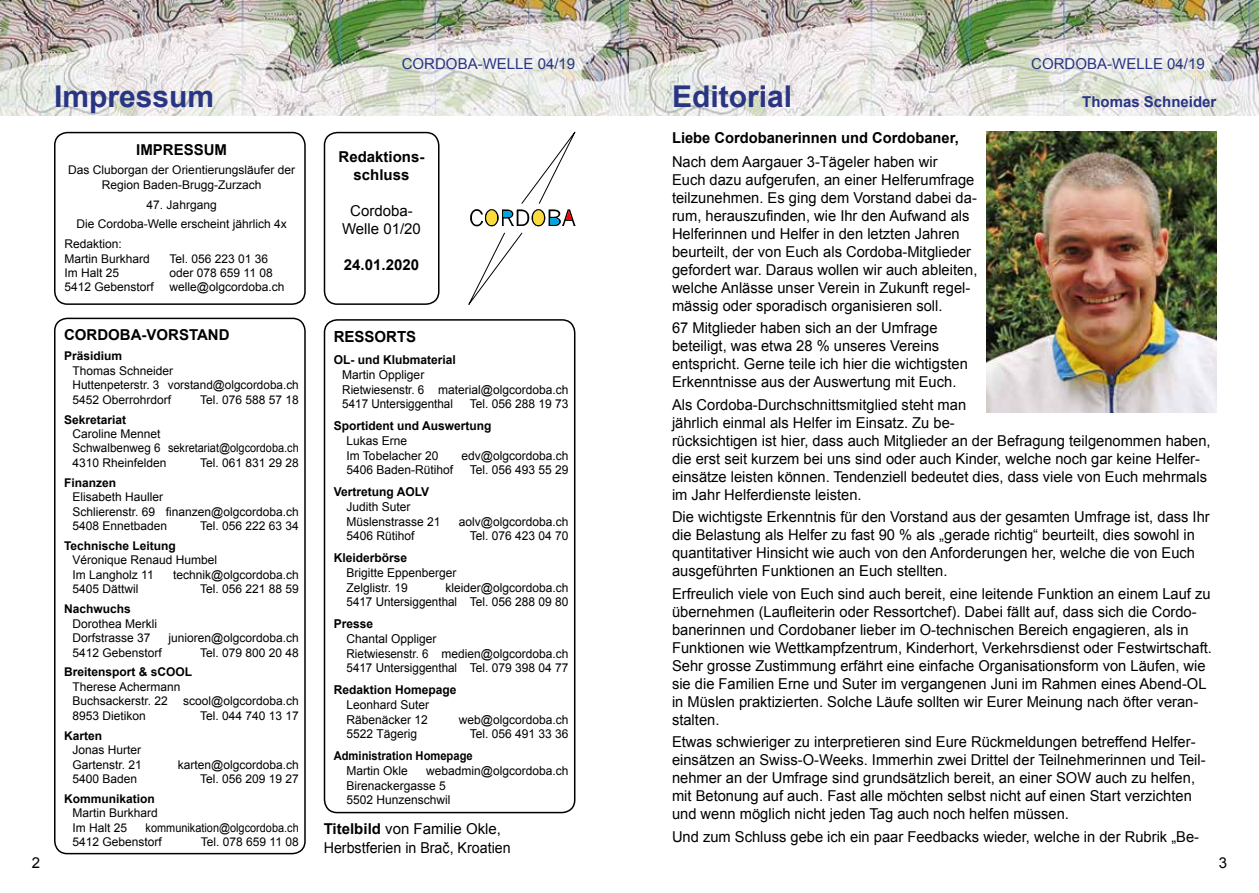
<style>
.page{position:relative;width:1259px;height:893px;background:#fff}
.page>*{position:absolute;margin:0;border:0;box-sizing:border-box;transform-origin:0 0}
.t1{font:700 30px "Arial";color:#283583}
.t2{font:700 15.3px "Arial";color:#000}
.t3{font:15px/18px "Arial";color:#000}
.t4{font:700 15px/18px "Arial";color:#000;text-align:center}
.t5{font:15px "Arial";color:#283583}
.t6{font:700 15px "Arial";color:#283583}
.t7{font:12.15px/14.7px "Arial";color:#000}
.t8{font:700 12.15px "Arial";color:#000}
.t9{font:700 12.15px "Arial";color:#000;scale:.91 1}
.t10{font:12px/14.4px "Arial";color:#000}
.t11{font:700 12px "Arial";color:#000}
.t12{font:12px/14.4px "Arial";color:#000;scale:.91 1}
.s1{font-weight:700}
</style>
<div class="page">
<img style="left:0;top:0;width:1259px;height:116px">
<svg style="left:468px;top:132px;width:107px;height:173px"></svg>
<div style="left:54px;top:318px;width:252px;height:536px;border:1px solid #000;border-radius:13px"></div>
<div style="left:54px;top:132px;width:252px;height:173px;border:2px solid #000;border-radius:13px"></div>
<div style="left:324px;top:132px;width:115px;height:173px;border:2px solid #000;border-radius:13px"></div>
<div style="left:324px;top:319px;width:251px;height:494px;border:2px solid #000;border-radius:13px"></div>
<img style="left:986px;top:132px;width:230px;height:280px">
<p class="t5" style="left:402px;top:54px;width:175px">CORDOBA-WELLE 04/19</p>
<p class="t5" style="left:1031px;top:54px;width:175px">CORDOBA-WELLE 04/19</p>
<h1 class="t1" style="left:54px;top:77px;width:162px">Impressum</h1>
<h1 class="t1" style="left:672px;top:77px;width:122px">Editorial</h1>
<p class="t6" style="left:1082px;top:92px;width:136px">Thomas Schneider</p>
<p class="t4" style="left:672px;top:129px;width:288px">Liebe Cordobanerinnen und Cordobaner,</p>
<p class="t3" style="left:672px;top:153px;width:307px">Nach dem Aargauer 3-Tägeler haben wir<br>Euch dazu aufgerufen, an einer Helferumfrage teilzunehmen. Es ging dem Vorstand dabei da&shy;rum, herauszufinden, wie Ihr den Aufwand als Helferinnen und Helfer in den letzten Jahren beurteilt, der von Euch als Cordoba-Mitglieder gefordert war. Daraus wollen wir auch ableiten, welche Anlässe unser Verein in Zukunft regel&shy;mässig oder sporadisch organisieren soll.</p>
<p class="t3" style="left:672px;top:319px;width:297px">67 Mitglieder haben sich an der Umfrage beteiligt, was etwa 28 % unseres Vereins entspricht. Gerne teile ich hier die wichtigsten Erkenntnisse aus der Auswertung mit Euch.</p>
<p class="t3" style="left:672px;top:396px;width:540px">Als Cordoba-Durchschnittsmitglied steht man<br>jährlich einmal als Helfer im Einsatz. Zu be-<br>rücksichtigen ist hier, dass auch Mitglieder an der Befragung teilgenommen haben, die erst seit kurzem bei uns sind oder auch Kinder, welche noch gar keine Helfer&shy;einsätze leisten können. Tendenziell bedeutet dies, dass viele von Euch mehrmals im Jahr Helferdienste leisten.</p>
<p class="t3" style="left:672px;top:508px;width:539px">Die wichtigste Erkenntnis für den Vorstand aus der gesamten Umfrage ist, dass Ihr die Belastung als Helfer zu fast 90 % als „gerade richtig“ beurteilt, dies sowohl in quantitativer Hinsicht wie auch von den Anforderungen her, welche die von Euch ausgeführten Funktionen an Euch stellten.</p>
<p class="t3" style="left:672px;top:585px;width:541px">Erfreulich viele von Euch sind auch bereit, eine leitende Funktion an einem Lauf zu übernehmen (Laufleiterin oder Ressortchef). Dabei fällt auf, dass sich die Cordo&shy;banerinnen und Cordobaner lieber im O-technischen Bereich engagieren, als in Funktionen wie Wettkampfzentrum, Kinderhort, Verkehrsdienst oder Festwirtschaft.<br>Sehr grosse Zustimmung erfährt eine einfache Organisationsform von Läufen, wie sie die Familien Erne und Suter im vergangenen Juni im Rahmen eines Abend-OL in Müslen praktizierten. Solche Läufe sollten wir Eurer Meinung nach öfter veran&shy;stalten.</p>
<p class="t3" style="left:672px;top:733px;width:535px">Etwas schwieriger zu interpretieren sind Eure Rückmeldungen betreffend Helfer&shy;einsätzen an Swiss-O-Weeks. Immerhin zwei Drittel der Teilnehmerinnen und Teil&shy;nehmer an der Umfrage sind grundsätzlich bereit, an einer SOW auch zu helfen, mit Betonung auf auch. Fast alle möchten selbst nicht auf einen Start verzichten und wenn möglich nicht jeden Tag auch noch helfen müssen.</p>
<p class="t3" style="left:672px;top:828px;width:529px">Und zum Schluss gebe ich ein paar Feedbacks wieder, welche in der Rubrik „Be-</p>
<p class="t4" style="left:136px;top:141px;width:92px">IMPRESSUM</p>
<p class="t10" style="left:68px;top:163px;width:228px;text-align:center">Das Cluborgan der Orientierungsläufer der<br>Region Baden-Brugg-Zurzach</p>
<p class="t10" style="left:147px;top:197px;width:72px">47. Jahrgang</p>
<p class="t10" style="left:76px;top:217px;width:212px">Die Cordoba-Welle erscheint jährlich 4x</p>
<p class="t10" style="left:64px;top:237px;width:59px">Redaktion:</p>
<p class="t10" style="left:64px;top:251px;width:87px">Martin Burkhard</p>
<p class="t10" style="left:170px;top:251px;width:100px">Tel. 056 223 01 36</p>
<p class="t10" style="left:64px;top:266px;width:56px">Im Halt 25</p>
<p class="t10" style="left:170px;top:266px;width:105px">oder 078 659 11 08</p>
<p class="t10" style="left:64px;top:280px;width:91px">5412 Gebenstorf</p>
<p class="t10" style="left:170px;top:280px;width:116px">welle@olgcordoba.ch</p>
<p class="t4" style="left:338px;top:148px;width:87px">Redaktions&shy;schluss</p>
<p class="t3" style="left:342px;top:202px;width:80px;text-align:center">Cordoba-<br>Welle 01/20</p>
<p class="t4" style="left:344px;top:256px;width:77px">24.01.2020</p>
<p class="t4" style="left:64px;top:327px;width:167px">CORDOBA-VORSTAND</p>
<p class="t11" style="left:64px;top:348px;width:60px">Präsidium</p>
<p class="t10" style="left:73px;top:363px;width:228px">Thomas Schneider<br>Huttenpeterstr. 3 vorstand@olgcordoba.ch<br>5452 Oberrohrdorf</p>
<p class="t2" style="left:334px;top:327px;width:84px">RESSORTS</p>
<p class="t8" style="left:334px;top:352px;width:124px">OL- und Klubmaterial</p>
<p class="t7" style="left:342px;top:367px;width:228px">Martin Oppliger<br>Rietwiesenstr. 6 material@olgcordoba.ch<br>5417 Untersiggenthal</p>
<p class="t10" style="left:200px;top:392px;width:100px">Tel. 076 588 57 18</p>
<p class="t7" style="left:470px;top:397px;width:100px">Tel. 056 288 19 73</p>
<p class="t8" style="left:334px;top:418px;width:159px">Sportident und Auswertung</p>
<p class="t7" style="left:346px;top:433px;width:93px">Lukas Erne<br>Im Tobelacher 20</p>
<p class="t11" style="left:64px;top:411px;width:64px">Sekretariat</p>
<p class="t10" style="left:73px;top:427px;width:228px">Caroline Mennet<br>Schwalbenweg 6 sekretariat@olgcordoba.ch<br>4310 Rheinfelden</p>
<p class="t7" style="left:461px;top:448px;width:108px">edv@olgcordoba.ch</p>
<p class="t10" style="left:200px;top:456px;width:100px">Tel. 061 831 29 28</p>
<p class="t7" style="left:346px;top:463px;width:108px">5406 Baden-Rütihof</p>
<p class="t7" style="left:470px;top:463px;width:100px">Tel. 056 493 55 29</p>
<p class="t8" style="left:334px;top:484px;width:97px">Vertretung AOLV</p>
<p class="t7" style="left:346px;top:499px;width:96px">Judith Suter<br>Müslenstrasse 21</p>
<p class="t11" style="left:64px;top:475px;width:54px">Finanzen</p>
<p class="t10" style="left:72px;top:490px;width:228px">Elisabeth Hauller<br>Schlierenstr. 69 finanzen@olgcordoba.ch<br>5408 Ennetbaden</p>
<p class="t7" style="left:459px;top:514px;width:111px">aolv@olgcordoba.ch</p>
<p class="t10" style="left:200px;top:519px;width:100px">Tel. 056 222 63 34</p>
<p class="t7" style="left:346px;top:529px;width:70px">5406 Rütihof</p>
<p class="t7" style="left:470px;top:529px;width:100px">Tel. 076 423 04 70</p>
<p class="t8" style="left:334px;top:550px;width:75px">Kleiderbörse</p>
<p class="t7" style="left:346px;top:565px;width:112px">Brigitte Eppenberger<br>Zelglistr. 19</p>
<p class="t11" style="left:64px;top:538px;width:113px">Technische Leitung</p>
<p class="t10" style="left:73px;top:553px;width:146px">Véronique Renaud Humbel<br>Im Langholz 11</p>
<p class="t10" style="left:173px;top:568px;width:127px">technik@olgcordoba.ch</p>
<p class="t7" style="left:346px;top:580px;width:223px;text-align:right">kleider@olgcordoba.ch<br>5417 Untersiggenthal Tel. 056 288 09 80</p>
<p class="t8" style="left:334px;top:616px;width:41px">Presse</p>
<p class="t7" style="left:346px;top:631px;width:223px">Chantal Oppliger<br>Rietwiesenstr. 6 medien@olgcordoba.ch<br>5417 Untersiggenthal Tel. 079 398 04 77</p>
<p class="t8" style="left:334px;top:682px;width:124px">Redaktion Homepage</p>
<p class="t7" style="left:346px;top:697px;width:84px">Leonhard Suter<br>Räbenäcker 12</p>
<p class="t10" style="left:73px;top:582px;width:68px">5405 Dättwil</p>
<p class="t10" style="left:200px;top:582px;width:100px">Tel. 056 221 88 59</p>
<p class="t11" style="left:64px;top:601px;width:68px">Nachwuchs</p>
<p class="t10" style="left:73px;top:616px;width:86px">Dorothea Merkli<br>Dorfstrasse 37</p>
<p class="t10" style="left:168px;top:631px;width:132px">junioren@olgcordoba.ch</p>
<p class="t10" style="left:73px;top:645px;width:91px">5412 Gebenstorf</p>
<p class="t10" style="left:200px;top:645px;width:100px">Tel. 079 800 20 48</p>
<p class="t11" style="left:64px;top:664px;width:130px">Breitensport &amp; sCOOL</p>
<p class="t10" style="left:73px;top:680px;width:110px">Therese Achermann<br>Buchsackerstr. 22</p>
<p class="t10" style="left:183px;top:694px;width:117px">scool@olgcordoba.ch</p>
<p class="t10" style="left:73px;top:708px;width:75px">8953 Dietikon</p>
<p class="t10" style="left:200px;top:708px;width:100px">Tel. 044 740 13 17</p>
<p class="t11" style="left:64px;top:727px;width:40px">Karten</p>
<p class="t10" style="left:73px;top:743px;width:71px">Jonas Hurter<br>Gartenstr. 21</p>
<p class="t7" style="left:459px;top:712px;width:111px">web@olgcordoba.ch</p>
<p class="t7" style="left:346px;top:727px;width:72px">5522 Tägerig</p>
<p class="t7" style="left:470px;top:727px;width:100px">Tel. 056 491 33 36</p>
<p class="t9" style="left:334px;top:748px;width:154px">Administration Homepage</p>
<p class="t7" style="left:346px;top:763px;width:63px">Martin Okle</p>
<p class="t10" style="left:178px;top:757px;width:122px">karten@olgcordoba.ch</p>
<p class="t7" style="left:346px;top:763px;width:223px;text-indent:80px">webadmin@olgcordoba.ch<br>Birenackergasse 5<br>5502 Hunzenschwil</p>
<p class="t10" style="left:73px;top:772px;width:66px">5400 Baden</p>
<p class="t10" style="left:200px;top:772px;width:100px">Tel. 056 209 19 27</p>
<p class="t11" style="left:64px;top:791px;width:92px">Kommunikation</p>
<p class="t10" style="left:73px;top:806px;width:87px">Martin Burkhard<br>Im Halt 25</p>
<p class="t3" style="left:324px;top:819px;width:188px;line-height:19.5px"><span class="s1">Titelbild</span> von Familie Okle,<br>Herbstferien in Brač, Kroatien</p>
<p class="t12" style="left:73px;top:820px;width:250px;text-indent:73px">kommunikation@olgcordoba.ch<br>5412 Gebenstorf</p>
<p class="t10" style="left:201px;top:835px;width:99px">Tel. 078 659 11 08</p>
<p class="t3" style="left:32px;top:854px;width:10px">2</p>
<p class="t3" style="left:1219px;top:854px;width:10px">3</p>
</div>
